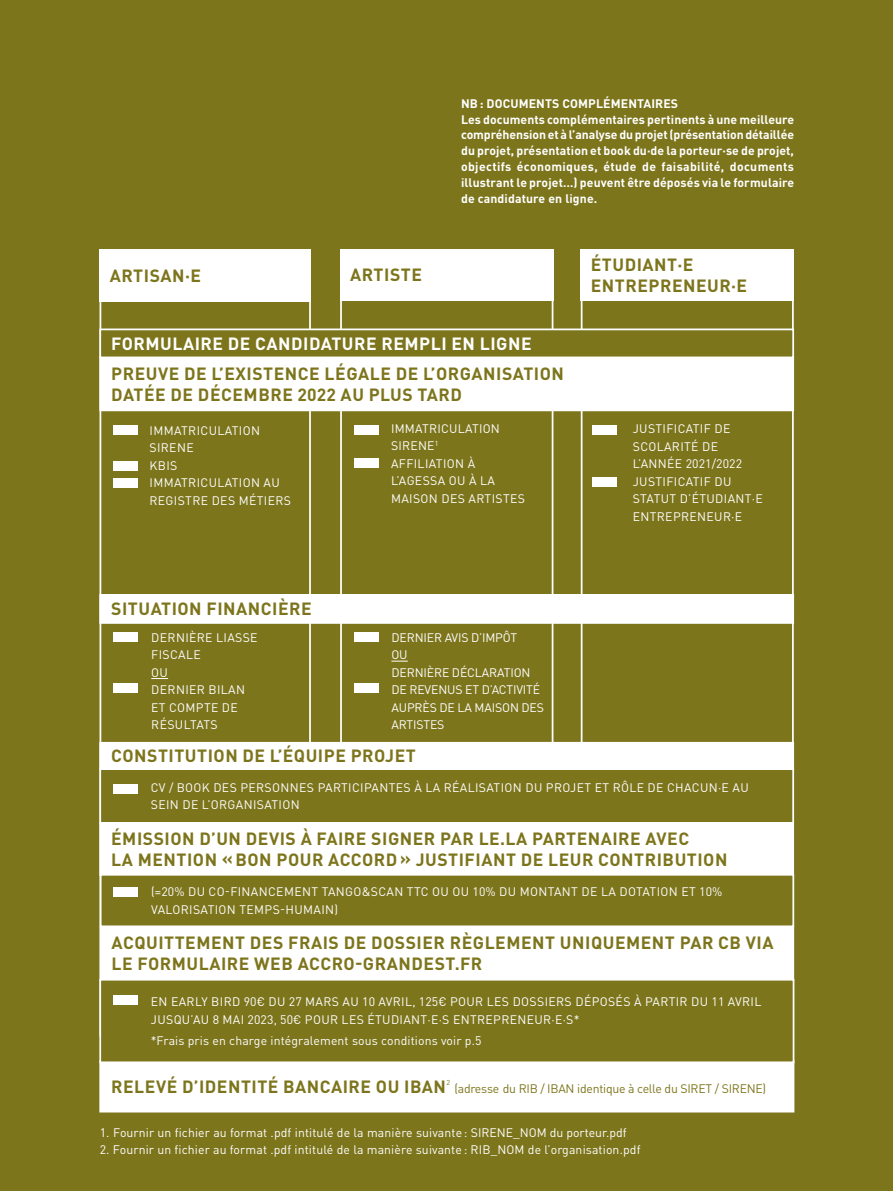
<style>
.page{position:relative;width:893px;height:1191px;background:#7d751c}
.page>*{position:absolute;margin:0;border:0;box-sizing:border-box;transform-origin:0 0}
.t1{font:700 17.5px/21px "DIN Pro";letter-spacing:.03em;color:#7d751c}
.t2{font:700 17.5px "DIN Pro";letter-spacing:.03em;color:#fff}
.t3{font:12.25px/17.5px "DIN Pro";letter-spacing:.03em;color:#fff}
.t4{font:700 12.25px/15.8px "DIN Pro";letter-spacing:.005em;color:#fff}
.t5{font:12.25px "DIN Pro";letter-spacing:.01em;color:#fff}
.t6{font:12.25px/17.5px "DIN Pro";letter-spacing:-.01em;color:#fff}
.t7{font:12.25px "DIN Pro";letter-spacing:-.02em;color:#7d751c}
.t8{font:7.17px "DIN Pro";color:#7d751c}
</style>
<div class="page">
<div style="left:100px;top:1061px;width:693px;height:50px;background:#fff"></div>
<div style="left:99px;top:1060px;width:695px;height:52px;border:2px solid #fff"></div>
<div style="left:340px;top:249px;width:213px;height:52px;background:#fff"></div>
<div style="left:100px;top:249px;width:211px;height:52px;background:#fff"></div>
<div style="left:100px;top:357px;width:693px;height:53px;background:#fff"></div>
<div style="left:99px;top:357px;width:695px;height:54px;border:2px solid #fff"></div>
<div style="left:100px;top:743px;width:693px;height:26px;background:#fff"></div>
<div style="left:99px;top:742px;width:695px;height:28px;border:2px solid #fff"></div>
<div style="left:100px;top:595px;width:693px;height:28px;background:#fff"></div>
<div style="left:99px;top:594px;width:695px;height:30px;border:2px solid #fff"></div>
<div style="left:100px;top:823px;width:693px;height:51px;background:#fff"></div>
<div style="left:101px;top:927px;width:692px;height:52px;background:#fff"></div>
<div style="left:99px;top:768px;width:695px;height:55px;border:2px solid #fff"></div>
<div style="left:100px;top:874px;width:694px;height:53px;border:2px solid #fff"></div>
<div style="left:99px;top:978px;width:695px;height:85px;border:2px solid #fff"></div>
<svg style="left:151px;top:678px;width:17px;height:1px"></svg>
<svg style="left:391px;top:661px;width:17px;height:1px"></svg>
<div style="left:99px;top:328px;width:695px;height:30px;border:2px solid #fff"></div>
<div style="left:581px;top:249px;width:213px;height:52px;background:#fff"></div>
<div style="left:354px;top:425px;width:25px;height:10px;background:#fff"></div>
<div style="left:113px;top:425px;width:25px;height:10px;background:#fff"></div>
<div style="left:592px;top:425px;width:25px;height:10px;background:#fff"></div>
<div style="left:592px;top:477px;width:25px;height:10px;background:#fff"></div>
<div style="left:354px;top:458px;width:25px;height:10px;background:#fff"></div>
<div style="left:113px;top:461px;width:25px;height:10px;background:#fff"></div>
<div style="left:113px;top:478px;width:25px;height:10px;background:#fff"></div>
<div style="left:354px;top:683px;width:25px;height:10px;background:#fff"></div>
<div style="left:113px;top:683px;width:25px;height:10px;background:#fff"></div>
<div style="left:354px;top:632px;width:25px;height:10px;background:#fff"></div>
<div style="left:113px;top:632px;width:25px;height:10px;background:#fff"></div>
<div style="left:113px;top:784px;width:25px;height:9px;background:#fff"></div>
<div style="left:113px;top:886px;width:25px;height:10px;background:#fff"></div>
<div style="left:113px;top:994px;width:25px;height:10px;background:#fff"></div>
<h1 class="t1" style="left:110px;top:263px;width:93px">ARTISAN·E</h1>
<h1 class="t1" style="left:350px;top:262px;width:73px">ARTISTE</h1>
<p class="t4" style="left:461px;top:94px;width:335px">NB: DOCUMENTS COMPLÉMENTAIRES<br>Les documents complémentaires pertinents à une meilleure compréhension et à l’analyse du projet (présentation détaillée du projet, présentation et book du·de la porteur·se de projet, objectifs économiques, étude de faisabilité, documents illustrant le projet…) peuvent être déposés via le formulaire de candidature en ligne.</p>
<h1 class="t1" style="left:591px;top:252px;width:158px">ÉTUDIANT·E<br>ENTREPRENEUR·E</h1>
<h1 class="t2" style="left:111px;top:329px;width:422px">FORMULAIRE DE CANDIDATURE REMPLI EN LIGNE</h1>
<h1 class="t1" style="left:111px;top:361px;width:454px">PREUVE DE L’EXISTENCE LÉGALE DE L’ORGANISATION<br>DATÉE DE DÉCEMBRE 2022 AU PLUS TARD</h1>
<p class="t3" style="left:150px;top:420px;width:143px">IMMATRICULATION<br>SIRENE<br>KBIS<br>IMMATRICULATION AU<br>REGISTRE DES MÉTIERS</p>
<h1 class="t1" style="left:111px;top:596px;width:202px">SITUATION FINANCIÈRE</h1>
<p class="t3" style="left:151px;top:627px;width:108px">DERNIÈRE LIASSE<br>FISCALE<br>OU<br>DERNIER BILAN<br>ET COMPTE DE<br>RÉSULTATS</p>
<p class="t3" style="left:391px;top:418px;width:136px">IMMATRICULATION<br>SIRENE<sup>1<br></sup>AFFILIATION À<br>L’AGESSA OU À LA<br>MAISON DES ARTISTES</p>
<p class="t6" style="left:391px;top:627px;width:154px">DERNIER AVIS D’IMPÔT<br>OU<br>DERNIÈRE DÉCLARATION<br>DE REVENUS ET D’ACTIVITÉ<br>AUPRÈS DE LA MAISON DES<br>ARTISTES</p>
<h1 class="t1" style="left:111px;top:743px;width:306px">CONSTITUTION DE L’ÉQUIPE PROJET</h1>
<p class="t3" style="left:633px;top:419px;width:132px">JUSTIFICATIF DE<br>SCOLARITÉ DE<br>L’ANNÉE 2021/2022<br>JUSTIFICATIF DU<br>STATUT D’ÉTUDIANT·E<br>ENTREPRENEUR·E</p>
<p class="t3" style="left:151px;top:777px;width:599px">CV / BOOK DES PERSONNES PARTICIPANTES À LA RÉALISATION DU PROJET ET RÔLE DE CHACUN·E AU<br>SEIN DE L’ORGANISATION</p>
<h1 class="t1" style="left:111px;top:825px;width:618px">ÉMISSION D’UN DEVIS À FAIRE SIGNER PAR LE.LA PARTENAIRE AVEC<br>LA MENTION «BON POUR ACCORD» JUSTIFIANT DE LEUR CONTRIBUTION</h1>
<p class="t3" style="left:151px;top:881px;width:573px">(=20% DU CO-FINANCEMENT TANGO&amp;SCAN TTC OU OU 10% DU MONTANT DE LA DOTATION ET 10%<br>VALORISATION TEMPS-HUMAIN)</p>
<h1 class="t1" style="left:112px;top:930px;width:663px">ACQUITTEMENT DES FRAIS DE DOSSIER RÈGLEMENT UNIQUEMENT PAR CB VIA<br>LE FORMULAIRE WEB ACCRO-GRANDEST.FR</h1>
<p class="t3" style="left:151px;top:991px;width:612px">EN EARLY BIRD 90€ DU 27 MARS AU 10 AVRIL, 125€ POUR LES DOSSIERS DÉPOSÉS À PARTIR DU 11 AVRIL<br>JUSQU’AU 8 MAI 2023, 50€ POUR LES ÉTUDIANT·E·S ENTREPRENEUR·E·S*</p>
<p class="t5" style="left:151px;top:1030px;width:332px">*Frais pris en charge intégralement sous conditions voir p.5</p>
<h1 class="t1" style="left:111px;top:1073px;width:336px">RELEVÉ D’IDENTITÉ BANCAIRE OU IBAN</h1>
<p class="t8" style="left:446px;top:1076px;width:5px">2</p>
<p class="t7" style="left:454px;top:1078px;width:313px">(adresse du RIB / IBAN identique à celle du SIRET / SIRENE)</p>
<p class="t5" style="left:100px;top:1122px;width:528px">1. Fournir un fichier au format .pdf intitulé de la manière suivante : SIRENE_NOM du porteur.pdf</p>
<p class="t5" style="left:100px;top:1140px;width:542px">2. Fournir un fichier au format .pdf intitulé de la manière suivante : RIB_NOM de l’organisation.pdf</p>
</div>
